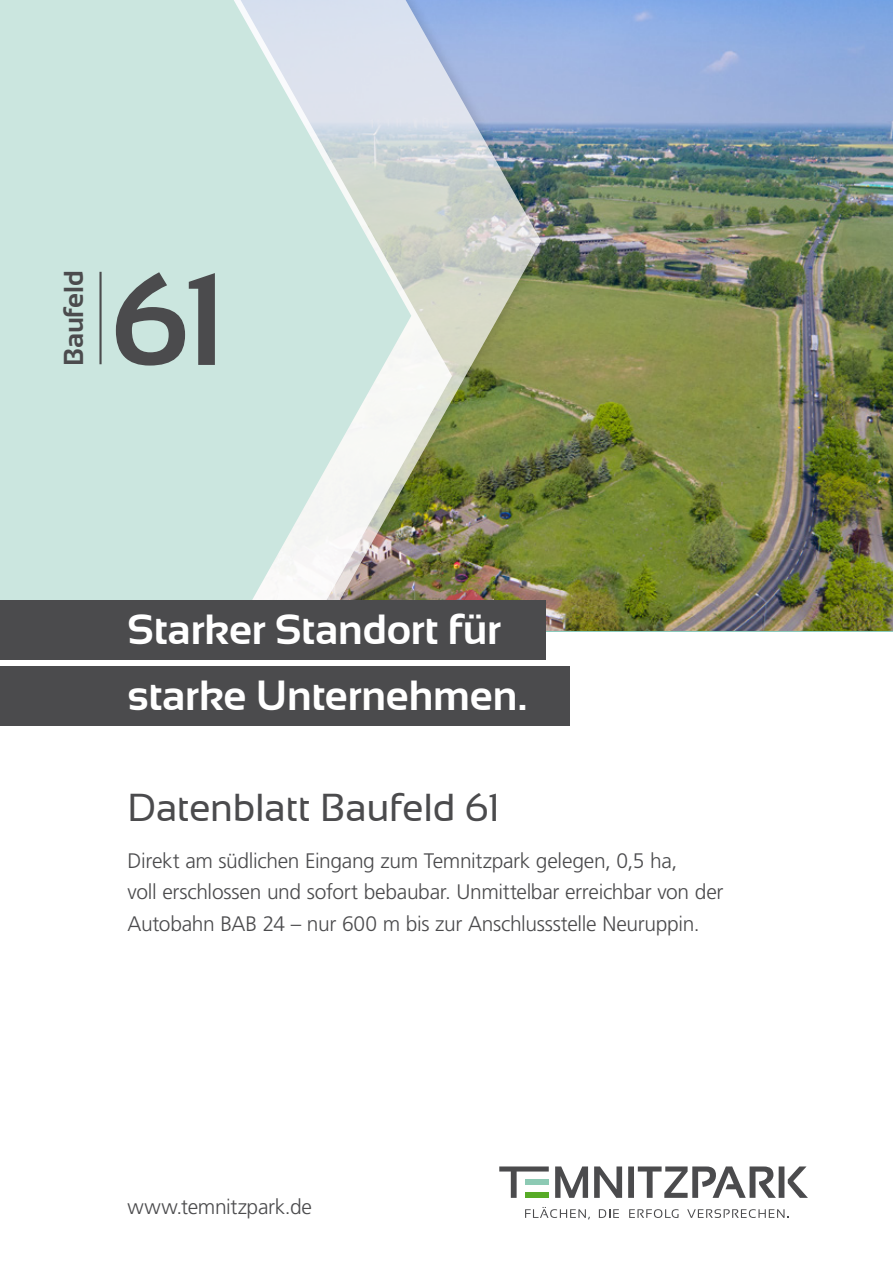
<style>
.page{position:relative;width:893px;height:1263px;background:#fff}
.page>*{position:absolute;margin:0;border:0;box-sizing:border-box;transform-origin:0 0}
.t1{font:700 128.85px "Sansation";color:#4b4b4d}
.t2{font:700 42.15px/66px "Sansation";letter-spacing:-.005em;color:#fff}
.t3{font:39px "Sansation";letter-spacing:-.01em;color:#4b4b4d}
.t4{font:700 27.45px "Sansation";color:#4b4b4d}
.t5{font:300 21px/31.5px "Frutiger LT Std";letter-spacing:-.015em;color:#4b4b4d}
</style>
<div class="page">
<img style="left:552px;top:0;width:341px;height:631px">
<img style="left:452px;top:0;width:89px;height:600px">
<img style="left:411px;top:0;width:41px;height:600px">
<svg style="left:0;top:0;width:411px;height:600px;background:#cee4de"></svg>
<div style="left:0;top:600px;width:545px;height:60px;background:#4b4b4d"></div>
<div style="left:0;top:666px;width:570px;height:60px;background:#4b4b4d"></div>
<svg style="left:499px;top:1166px;width:309px;height:32px"></svg>
<svg style="left:525px;top:1207px;width:65px;height:12px"></svg>
<svg style="left:599px;top:1209px;width:20px;height:9px"></svg>
<svg style="left:629px;top:1209px;width:49px;height:9px"></svg>
<svg style="left:687px;top:1209px;width:101px;height:9px"></svg>
<hr style="left:99px;top:272px;width:3px;height:92px;background:#4b4b4d">
<h3 class="t4" style="left:58px;top:366px;width:97px;rotate:-90deg">Baufeld</h3>
<h1 class="t1" style="left:110px;top:248px;width:118px">61</h1>
<h2 class="t2" style="left:128px;top:596px;width:401px">Starker Standort für starke Unternehmen.</h2>
<h3 class="t3" style="left:128px;top:785px;width:374px">Datenblatt Baufeld 61</h3>
<p class="t5" style="left:128px;top:845px;width:598px">Direkt am südlichen Eingang zum Temnitzpark gelegen, 0,5 ha,<br>voll erschlossen und sofort bebaubar. Unmittelbar erreichbar von der<br>Autobahn BAB 24 – nur 600 m bis zur Anschlussstelle Neuruppin.</p>
<p class="t5" style="left:128px;top:1192px;width:186px">www.temnitzpark.de</p>
</div>
